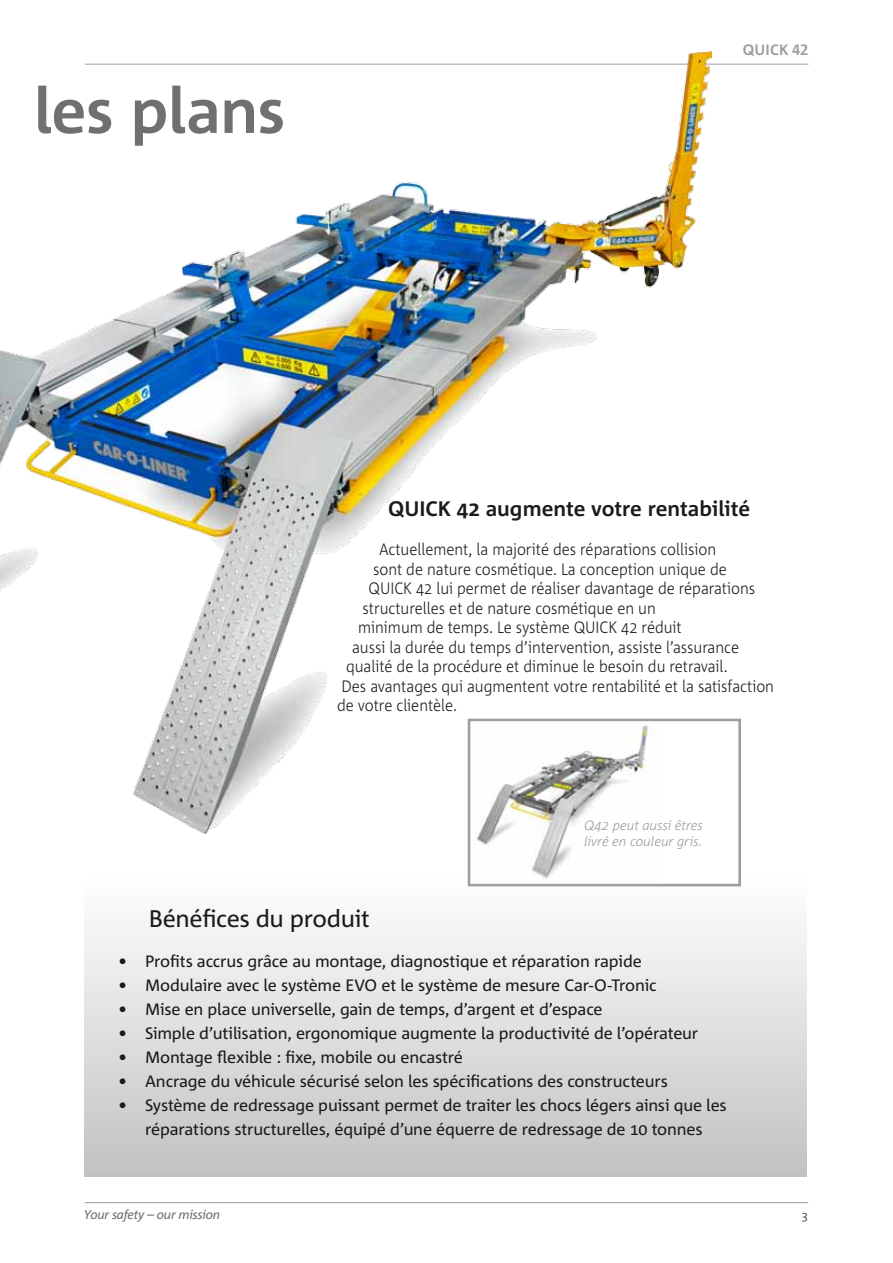
<style>
.page{position:relative;width:893px;height:1263px;background:#fff}
.page>*{position:absolute;margin:0;border:0;box-sizing:border-box;transform-origin:0 0}
.t1{font:700 63px "Corpid C1";letter-spacing:-.015em;color:#70706f}
.t2{font:24px "Corpid C1";letter-spacing:-.015em;color:#1c1b1a}
.t3{font:700 21px "Corpid C1";color:#1c1b1a}
.t4{font:16.5px/24px "Corpid C1";letter-spacing:-.015em;color:#1c1b1a;text-align:center}
.t5{font:300 16.5px "Corpid C1";color:#1c1b1a;scale:.9 1}
.t6{font:700 15px "Corpid C1";letter-spacing:.01em;color:#9d9d9d}
.t7{font:italic 300 13.5px/16.5px "Corpid C1";letter-spacing:-.01em;color:#9d9d9d}
.t8{font:italic 12.75px "Corpid C1";letter-spacing:-.025em;color:#70706f}
.t9{font:300 12px "Corpid C1";color:#1c1b1a}
</style>
<div class="page">
<hr style="left:85px;top:64px;width:723px;height:1px;background:#9d9d9d">
<hr style="left:85px;top:1202px;width:723px;height:1px;background:#9d9d9d">
<img style="left:0;top:51px;width:711px;height:783px">
<div style="left:85px;top:874px;width:721px;height:302px;background:linear-gradient(to bottom,#fff,#c2c2c2)"></div>
<div style="left:469px;top:720px;width:271px;height:165px;background:#fff"></div>
<img style="left:476px;top:724px;width:173px;height:155px">
<div style="left:468px;top:719px;width:273px;height:167px;border:3px solid #9d9d9d"></div>
<h1 class="t1" style="left:34px;top:71px;width:253px">les plans</h1>
<p class="t6" style="left:743px;top:40px;width:67px">qUICK 42</p>
<p class="t3" style="left:388px;top:495px;width:364px">QUICK 42 augmente votre rentabilité</p>
<p class="t5" style="left:379px;top:539px;width:376px">Actuellement, la majorité des réparations collision</p>
<p class="t5" style="left:373px;top:558px;width:395px">sont de nature cosmétique. La conception unique de</p>
<p class="t5" style="left:369px;top:578px;width:431px">QUICK 42 lui permet de réaliser davantage de réparations</p>
<p class="t5" style="left:363px;top:597px;width:327px">structurelles et de nature cosmétique en un</p>
<p class="t5" style="left:358px;top:617px;width:361px">minimum de temps. Le système QUICK 42 réduit</p>
<p class="t5" style="left:352px;top:636px;width:431px">aussi la durée du temps d’intervention, assiste l’assurance</p>
<p class="t5" style="left:346px;top:656px;width:425px">qualité de la procédure et diminue le besoin du retravail.</p>
<p class="t5" style="left:342px;top:675px;width:482px">Des avantages qui augmentent votre rentabilité et la satisfaction</p>
<p class="t5" style="left:337px;top:695px;width:135px">de votre clientèle.</p>
<p class="t7" style="left:584px;top:816px;width:120px">Q42 peut aussi êtres livré en couleur gris.</p>
<h2 class="t2" style="left:149px;top:903px;width:222px">Bénéfices du produit</h2>
<p class="t4" style="left:118px;top:948px;width:525px">• Profits accrus grâce au montage, diagnostique et réparation rapide</p>
<p class="t4" style="left:118px;top:972px;width:540px">• Modulaire avec le système EVO et le système de mesure Car-O-Tronic</p>
<p class="t4" style="left:118px;top:996px;width:486px">• Mise en place universelle, gain de temps, d’argent et d’espace</p>
<p class="t4" style="left:118px;top:1020px;width:582px">• Simple d’utilisation, ergonomique augmente la productivité de l’opérateur</p>
<p class="t4" style="left:118px;top:1044px;width:346px">• Montage flexible : fixe, mobile ou encastré</p>
<p class="t4" style="left:118px;top:1068px;width:551px">• Ancrage du véhicule sécurisé selon les spécifications des constructeurs</p>
<p class="t4" style="left:118px;top:1093px;width:610px">• Système de redressage puissant permet de traiter les chocs légers ainsi que les réparations structurelles, équipé d’une équerre de redressage de 10 tonnes</p>
<p class="t8" style="left:84px;top:1206px;width:138px">Your safety – our mission</p>
<p class="t9" style="left:802px;top:1208px;width:8px">3</p>
</div>
